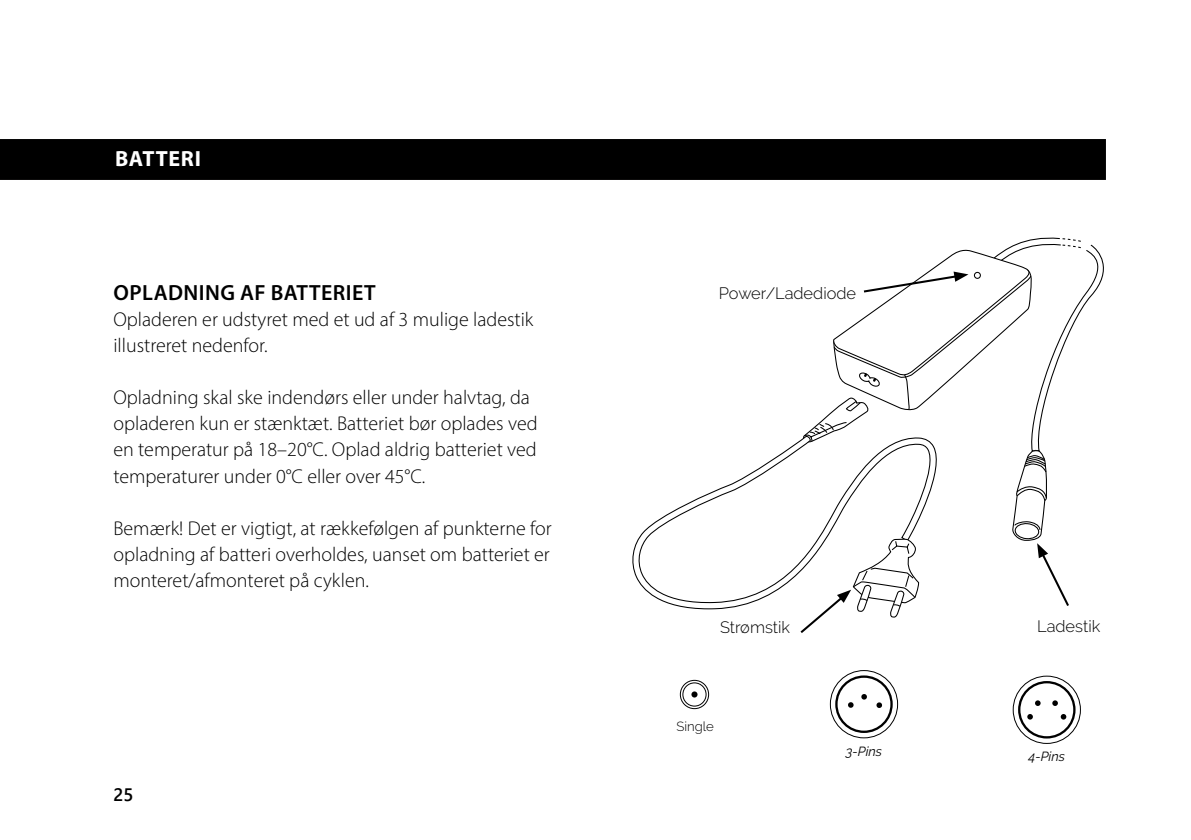
<style>
.page{position:relative;width:1191px;height:840px;background:#fff}
.page>*{position:absolute;margin:0;border:0;box-sizing:border-box;transform-origin:0 0}
.t1{font:600 26px "Myriad Pro";letter-spacing:.02em;color:#fff}
.t2{font:600 22px "Myriad Pro";letter-spacing:.02em;color:#000}
.t3{font:700 22px "Myriad Pro";letter-spacing:.03em;color:#fff}
.t4{font:300 20px/26px "Myriad Pro";color:#000}
.t5{font:18px "Webly Sleek UI Semibold";color:#000}
.t6{font:300 16.4px "Raleway";color:#000}
.t7{font:italic 13.2px "Raleway";color:#000}
.t8{font:300 13.2px "Raleway";color:#000}
</style>
<div class="page">
<div style="left:1px;top:140px;width:1104px;height:39px;background:#000"></div>
<div style="left:0;top:139px;width:1106px;height:41px;border:2px solid #000"></div>
<div style="left:680px;top:679px;width:28px;height:29px;border:1px solid #000;border-radius:50%"></div>
<div style="left:682px;top:682px;width:24px;height:24px;border:1px solid #000;border-radius:50%"></div>
<svg style="left:691px;top:691px;width:6px;height:6px"></svg>
<div style="left:830px;top:670px;width:68px;height:67px;border:1px solid #000;border-radius:50%"></div>
<div style="left:835px;top:675px;width:57px;height:57px;border:2px solid #000;border-radius:50%"></div>
<div style="left:1013px;top:675px;width:67px;height:68px;border:1px solid #000;border-radius:50%"></div>
<div style="left:1018px;top:680px;width:57px;height:58px;border:2px solid #000;border-radius:50%"></div>
<svg style="left:1027px;top:714px;width:6px;height:5px"></svg>
<svg style="left:1035px;top:700px;width:5px;height:5px"></svg>
<svg style="left:1052px;top:700px;width:6px;height:5px"></svg>
<svg style="left:1060px;top:714px;width:6px;height:5px"></svg>
<svg style="left:848px;top:702px;width:6px;height:5px"></svg>
<svg style="left:861px;top:694px;width:6px;height:5px"></svg>
<svg style="left:876px;top:702px;width:6px;height:6px"></svg>
<svg style="left:632px;top:442px;width:166px;height:167px"></svg>
<svg style="left:798px;top:237px;width:306px;height:396px"></svg>
<h1 class="t1" style="left:114px;top:142px;width:154px">FUNKTIONER</h1>
<p class="t3" style="left:115px;top:144px;width:88px">BATTERI</p>
<p class="t2" style="left:114px;top:279px;width:263px">OPLADNING AF BATTERIET</p>
<p class="t4" style="left:113px;top:306px;width:421px">Opladeren er udstyret med et ud af 3 mulige ladestik illustreret nedenfor.</p>
<p class="t4" style="left:113px;top:384px;width:426px">Opladning skal ske indendørs eller under halvtag, da opladeren kun er stænktæt. Batteriet bør oplades ved en temperatur på 18–20°C. Oplad aldrig batteriet ved temperaturer under 0°C eller over 45°C.</p>
<p class="t4" style="left:113px;top:514px;width:440px;text-align:justify">Bemærk! Det er vigtigt, at rækkefølgen af punkterne for opladning af batteri overholdes, uanset om batteriet er monteret/afmonteret på cyklen.</p>
<p class="t5" style="left:113px;top:780px;width:21px">25</p>
<p class="t6" style="left:719px;top:284px;width:139px">Power/Ladediode</p>
<p class="t6" style="left:720px;top:617px;width:72px">Strømstik</p>
<p class="t6" style="left:1037px;top:616px;width:65px">Ladestik</p>
<p class="t8" style="left:676px;top:718px;width:39px">Single</p>
<p class="t7" style="left:846px;top:743px;width:38px">3-Pins</p>
<p class="t7" style="left:1028px;top:748px;width:38px">4-Pins</p>
</div>
